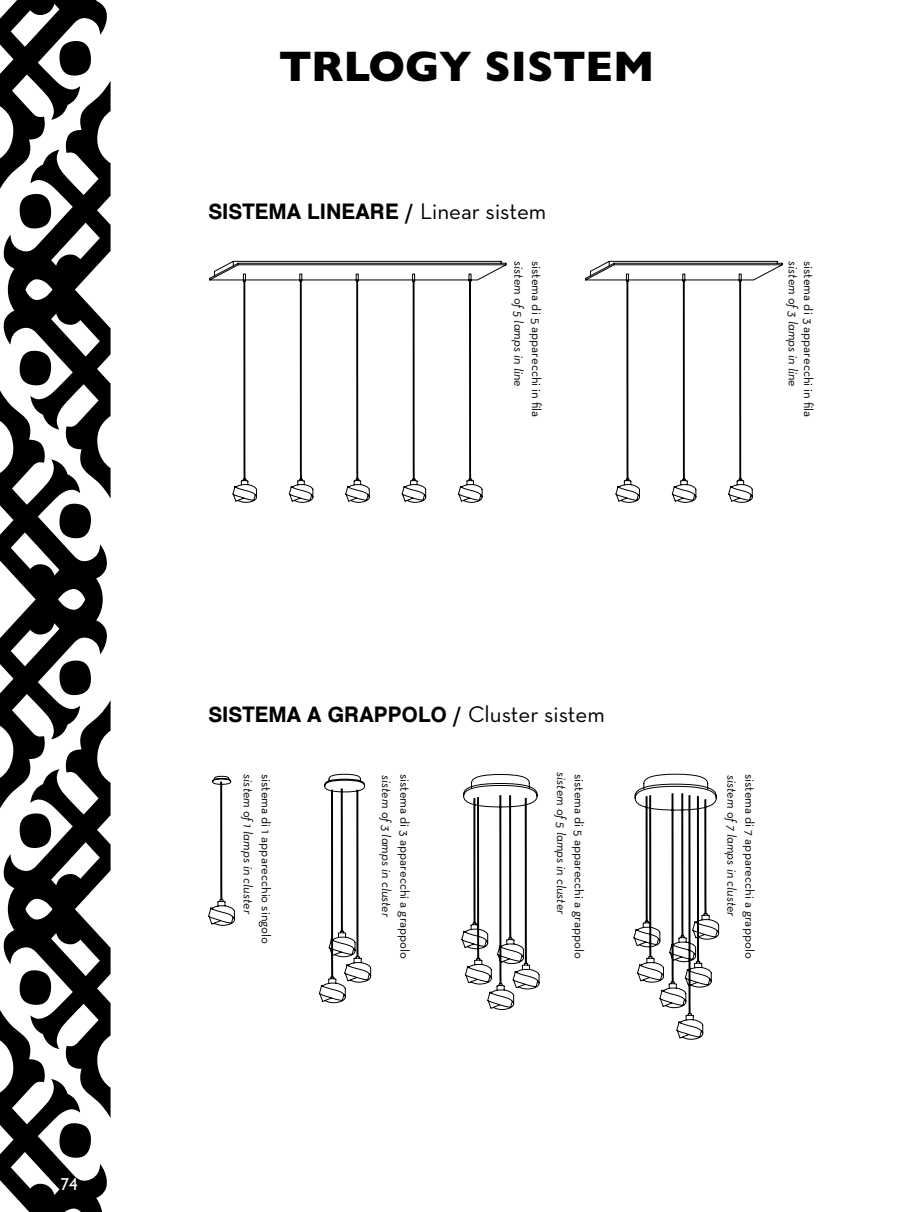
<style>
.page{position:relative;width:915px;height:1212px;background:#fff}
.page>*{position:absolute;margin:0;border:0;box-sizing:border-box;transform-origin:0 0}
.t1{font:800 43.2px "Gill Sans MT Pro";letter-spacing:-.01em;color:#000}
.t2{font:500 23.1px "Nimbus San No 5 TCY";color:#000}
.t3{font:17.25px "Gill Sans";color:#fff}
.t4{font:12.9px "Neutra Text";color:#000}
.t5{font:italic 12.9px "Neutra Text";color:#000}
.s1{font-family:"Neutra Text";font-weight:400}
</style>
<div class="page">
<svg style="left:585px;top:261px;width:198px;height:242px"></svg>
<svg style="left:209px;top:261px;width:298px;height:242px"></svg>
<svg style="left:633px;top:774px;width:86px;height:266px"></svg>
<svg style="left:461px;top:774px;width:78px;height:236px"></svg>
<svg style="left:319px;top:774px;width:52px;height:229px"></svg>
<svg style="left:208px;top:776px;width:27px;height:150px"></svg>
<svg style="left:0;top:701px;width:110px;height:511px"></svg>
<svg style="left:0;top:539px;width:107px;height:269px;fill:#000"></svg>
<svg style="left:0;top:0;width:110px;height:539px"></svg>
<h3 class="t3" style="left:60px;top:1174px;width:19px">74</h3>
<h1 class="t1" style="left:279px;top:41px;width:377px">TRLOGY SISTEM</h1>
<h2 class="t2" style="left:208px;top:199px;width:339px">SISTEMA LINEARE / <span class="s1">Linear sistem</span></h2>
<p class="t5" style="left:526px;top:261px;width:127px;rotate:90deg">sistem of 5 lamps in line</p>
<p class="t5" style="left:800px;top:261px;width:127px;rotate:90deg">sistem of 3 lamps in line</p>
<p class="t4" style="left:544px;top:261px;width:158px;rotate:90deg">sistema di 5 apparecchi in fila</p>
<p class="t4" style="left:816px;top:261px;width:158px;rotate:90deg">sistema di 3 apparecchi in fila</p>
<h2 class="t2" style="left:208px;top:703px;width:398px">SISTEMA A GRAPPOLO / <span class="s1">Cluster sistem</span></h2>
<p class="t5" style="left:256px;top:774px;width:141px;rotate:90deg">sistem of 1 lamps in cluster</p>
<p class="t5" style="left:394px;top:775px;width:144px;rotate:90deg">sistem of 3 lamps in cluster</p>
<p class="t5" style="left:569px;top:772px;width:144px;rotate:90deg">sistem of 5 lamps in cluster</p>
<p class="t5" style="left:739px;top:775px;width:143px;rotate:90deg">sistem of 7 lamps in cluster</p>
<p class="t4" style="left:757px;top:774px;width:186px;rotate:90deg">sistema di 7 apparecchi a grappolo</p>
<p class="t4" style="left:274px;top:774px;width:171px;rotate:90deg">sistema di 1 apparecchio singolo</p>
<p class="t4" style="left:412px;top:774px;width:187px;rotate:90deg">sistema di 3 apparecchi a grappolo</p>
<p class="t4" style="left:587px;top:774px;width:187px;rotate:90deg">sistema di 5 apparecchi a grappolo</p>
</div>
